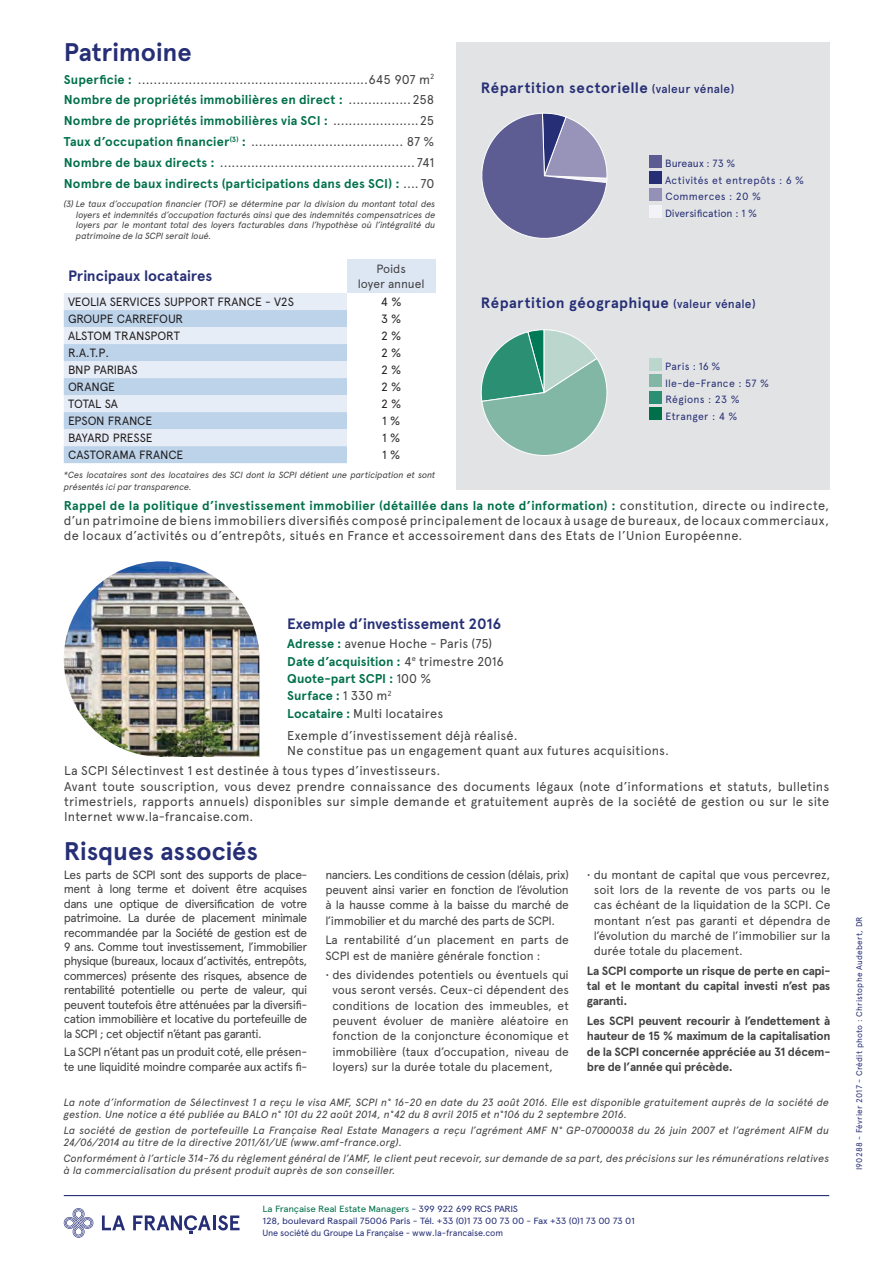
<style>
.page{position:relative;width:893px;height:1263px;background:#fff}
.page>*{position:absolute;margin:0;border:0;box-sizing:border-box;transform-origin:0 0}
.t1{font:700 25.5px "Apercu";letter-spacing:-.005em;color:#262f76}
.t2{font:700 15px "Apercu";letter-spacing:.03em;color:#262f76}
.t3{font:700 15px "Apercu";letter-spacing:.01em;color:#262f76}
.t4{font:12.75px/15.3px "Apercu";letter-spacing:.015em;color:#414142;text-align:justify}
.t5{font:700 12.75px/17.4px "Apercu";letter-spacing:.005em;color:#00704a}
.t6{font:12px/15.3px "Apercu";letter-spacing:-.02em;color:#414142;text-align:justify}
.t7{font:700 12px/15.3px "Apercu";letter-spacing:-.02em;color:#414142;text-align:justify}
.t8{font:12px "Apercu";letter-spacing:-.01em;color:#231f20}
.t9{font:italic 10.5px/12px "Apercu";letter-spacing:.005em;color:#414142}
.t10{font:10.5px/16.5px "Apercu";letter-spacing:.02em;color:#262f76}
.t11{font:italic 9px/10.5px "Apercu";letter-spacing:-.015em;color:#414142;text-align:justify}
.t12{font:9px/12px "Apercu";letter-spacing:-.03em;color:#262f76;scale:1.1 1}
.t13{font:8.25px "Apercu";letter-spacing:.02em;color:#262f76}
.s1{font-weight:700;color:#00704a}
.s2{font-weight:500;font-size:12px}
.s3{font-weight:400;color:#414142}
.s4{color:#00704a}
</style>
<div class="page">
<hr style="left:64px;top:1195px;width:765px;height:1px;background:#262f76">
<img style="left:64px;top:561px;width:195px;height:196px">
<svg style="left:102px;top:1215px;width:23px;height:15px"></svg>
<hr style="left:213px;top:1215px;width:3px;height:15px;background:#262f76">
<svg style="left:218px;top:1215px;width:22px;height:15px"></svg>
<svg style="left:133px;top:1215px;width:78px;height:19px"></svg>
<svg style="left:64px;top:1208px;width:29px;height:30px"></svg>
<div style="left:456px;top:43px;width:373px;height:447px;background:#e2e3e4"></div>
<div style="left:649px;top:155px;width:13px;height:12px;background:#5c5c93"></div>
<div style="left:649px;top:171px;width:13px;height:13px;background:#262f76"></div>
<div style="left:649px;top:188px;width:13px;height:12px;background:#9391b7"></div>
<div style="left:649px;top:205px;width:13px;height:13px;background:#f3f2f7"></div>
<svg style="left:481px;top:113px;width:126px;height:126px"></svg>
<div style="left:649px;top:358px;width:13px;height:12px;background:#bbd6cc"></div>
<div style="left:649px;top:374px;width:13px;height:13px;background:#83b7a5"></div>
<div style="left:649px;top:391px;width:13px;height:12px;background:#2a8f73"></div>
<div style="left:649px;top:407px;width:13px;height:13px;background:#00704a"></div>
<svg style="left:481px;top:329px;width:126px;height:127px"></svg>
<div style="left:347px;top:259px;width:88px;height:34px;background:#dde7f4"></div>
<svg style="left:64px;top:293px;width:283px;height:170px;background:#d2e0f0"></svg>
<h1 class="t1" style="left:64px;top:36px;width:129px">Patrimoine</h1>
<p class="t4" style="left:64px;top:69px;width:372px;line-height:20.9px"><span class="s1">Superficie :</span> ...........................................................645 907 m<sup>2<br></sup><span class="s1">Nombre de propriétés immobilières en direct :</span> ................258<br><span class="s1">Nombre de propriétés immobilières via SCI :</span> ......................25<br><span class="s1">Taux d’occupation financier</span><sup>(3)</sup> <span class="s1">:</span> ....................................... 87 % <span class="s1">Nombre de baux directs :</span> .................................................. 741<br><span class="s1">Nombre de baux indirects (participations dans des SCI) :</span> ....70</p>
<p class="t11" style="left:76px;top:199px;width:361px;text-indent:-12px">(3) Le taux d’occupation financier (TOF) se détermine par la division du montant total des loyers et indemnités d’occupation facturés ainsi que des indemnités compensatrices de loyers par le montant total des loyers facturables dans l’hypothèse où l’intégralité du patrimoine de la SCPI serait loué.</p>
<p class="t3" style="left:68px;top:267px;width:146px">Principaux locataires</p>
<p class="t6" style="left:358px;top:262px;width:68px;line-height:14.4px;text-align:center">Poids<br>loyer annuel</p>
<p class="t8" style="left:68px;top:294px;width:228px">VEOLIA SERVICES SUPPORT FRANCE - V2S</p>
<p class="t8" style="left:381px;top:294px;width:22px">4 %</p>
<p class="t8" style="left:68px;top:311px;width:117px">GROUPE CARREFOUR</p>
<p class="t8" style="left:381px;top:311px;width:22px">3 %</p>
<p class="t8" style="left:68px;top:328px;width:113px">ALSTOM TRANSPORT</p>
<p class="t8" style="left:381px;top:328px;width:22px">2 %</p>
<p class="t8" style="left:68px;top:345px;width:43px">R.A.T.P.</p>
<p class="t8" style="left:381px;top:345px;width:22px">2 %</p>
<p class="t8" style="left:68px;top:362px;width:71px">BNP PARIBAS</p>
<p class="t8" style="left:381px;top:362px;width:22px">2 %</p>
<p class="t8" style="left:68px;top:379px;width:48px">ORANGE</p>
<p class="t8" style="left:381px;top:379px;width:22px">2 %</p>
<p class="t8" style="left:68px;top:396px;width:52px">TOTAL SA</p>
<p class="t8" style="left:381px;top:396px;width:22px">2 %</p>
<p class="t8" style="left:68px;top:413px;width:86px">EPSON FRANCE</p>
<p class="t8" style="left:382px;top:413px;width:19px">1 %</p>
<p class="t8" style="left:68px;top:430px;width:86px">BAYARD PRESSE</p>
<p class="t8" style="left:382px;top:430px;width:19px">1 %</p>
<p class="t8" style="left:68px;top:447px;width:117px">CASTORAMA FRANCE</p>
<p class="t8" style="left:382px;top:447px;width:19px">1 %</p>
<p class="t11" style="left:64px;top:468px;width:373px;line-height:12px">*Ces locataires sont des locataires des SCI dont la SCPI détient une participation et sont présentés ici par transparence.</p>
<p class="t4" style="left:64px;top:497px;width:767px"><span class="s1">Rappel de la politique d’investissement immobilier (détaillée dans la note d’information) :</span> constitution, directe ou indirecte, d’un patrimoine de biens immobiliers diversifiés composé principalement de locaux à usage de bureaux, de locaux commerciaux, de locaux d’activités ou d’entrepôts, situés en France et accessoirement dans des Etats de l’Union Européenne.</p>
<p class="t2" style="left:481px;top:78px;width:255px">Répartition sectorielle <span class="s2">(valeur vénale)</span></p>
<p class="t10" style="left:665px;top:155px;width:140px">Bureaux : 73 %<br>Activités et entrepôts : 6 %<br>Commerces : 20 %<br>Diversification : 1 %</p>
<p class="t2" style="left:481px;top:293px;width:276px">Répartition géographique <span class="s2">(valeur vénale)</span></p>
<p class="t10" style="left:665px;top:358px;width:105px">Paris : 16 %<br>Ile-de-France : 57 %<br>Régions : 23 %<br>Etranger : 4 %</p>
<p class="t3" style="left:287px;top:614px;width:215px">Exemple d’investissement 2016</p>
<p class="t5" style="left:287px;top:635px;width:218px">Adresse : <span class="s3">avenue Hoche - Paris (75)<br></span>Date d’acquisition : <span class="s3">4</span><sup>e</sup> <span class="s3">trimestre 2016<br></span>Quote-part SCPI : <span class="s3">100 %<br></span>Surface : <span class="s3">1 330 m</span><sup>2<br></sup>Locataire : <span class="s3">Multi locataires</span></p>
<p class="t4" style="left:287px;top:727px;width:383px">Exemple d’investissement déjà réalisé.<br>Ne constitue pas un engagement quant aux futures acquisitions.</p>
<p class="t4" style="left:64px;top:763px;width:766px;text-align:left">La SCPI Sélectinvest 1 est destinée à tous types d’investisseurs.<br>Avant toute souscription, vous devez prendre connaissance des documents légaux (note d’informations et statuts, bulletins trimestriels, rapports annuels) disponibles sur simple demande et gratuitement auprès de la société de gestion ou sur le site Internet www.la-francaise.com.</p>
<h1 class="t1" style="left:64px;top:836px;width:196px">Risques associés</h1>
<p class="t6" style="left:64px;top:867px;width:245px;line-height:14.4px">Les parts de SCPI sont des supports de place&shy;ment à long terme et doivent être acquises dans une optique de diversification de votre patrimoine. La durée de placement minimale recommandée par la Société de gestion est de 9 ans. Comme tout investissement, l’immobilier physique (bureaux, locaux d’activités, entrepôts, commerces) présente des risques, absence de rentabilité potentielle ou perte de valeur, qui peuvent toutefois être atténuées par la diversifi&shy;cation immobilière et locative du portefeuille de la SCPI ; cet objectif n’étant pas garanti.</p>
<p class="t6" style="left:64px;top:1045px;width:245px;line-height:14.4px">La SCPI n’étant pas un produit coté, elle présen&shy;te une liquidité moindre comparée aux actifs fi-</p>
<p class="t6" style="left:325px;top:867px;width:245px">nanciers. Les conditions de cession (délais, prix) peuvent ainsi varier en fonction de l’évolution à la hausse comme à la baisse du marché de l’immobilier et du marché des parts de SCPI.</p>
<p class="t6" style="left:325px;top:932px;width:245px">La rentabilité d’un placement en parts de<br>SCPI est de manière générale fonction :</p>
<p class="t6" style="left:332px;top:967px;width:238px;text-indent:-7px">• des dividendes potentiels ou éventuels qui vous seront versés. Ceux-ci dépendent des conditions de location des immeubles, et peuvent évoluer de manière aléatoire en fonction de la conjoncture économique et immobilière (taux d’occupation, niveau de loyers) sur la durée totale du placement,</p>
<p class="t6" style="left:594px;top:867px;width:238px;text-indent:-7px">• du montant de capital que vous percevrez, soit lors de la revente de vos parts ou le cas échéant de la liquidation de la SCPI. Ce montant n’est pas garanti et dépendra de l’évolution du marché de l’immobilier sur la durée totale du placement.</p>
<p class="t7" style="left:587px;top:963px;width:245px">La SCPI comporte un risque de perte en capi&shy;tal et le montant du capital investi n’est pas garanti.</p>
<p class="t7" style="left:587px;top:1013px;width:245px">Les SCPI peuvent recourir à l’endettement à hauteur de 15 % maximum de la capitalisation de la SCPI concernée appréciée au 31 décem&shy;bre de l’année qui précède.</p>
<p class="t9" style="left:64px;top:1096px;width:767px">La note d’information de Sélectinvest 1 a reçu le visa AMF, SCPI n° 16-20 en date du 23 août 2016. Elle est disponible gratuitement auprès de la société de gestion. Une notice a été publiée au BALO n° 101 du 22 août 2014, n°42 du 8 avril 2015 et n°106 du 2 septembre 2016.</p>
<p class="t9" style="left:64px;top:1124px;width:767px">La société de gestion de portefeuille La Française Real Estate Managers a reçu l’agrément AMF N° GP-07000038 du 26 juin 2007 et l’agrément AIFM du<br>24/06/2014 au titre de la directive 2011/61/UE (www.amf-france.org).</p>
<p class="t9" style="left:64px;top:1152px;width:767px">Conformément à l’article 314-76 du règlement général de l’AMF, le client peut recevoir, sur demande de sa part, des précisions sur les rémunérations relatives à la commercialisation du présent produit auprès de son conseiller.</p>
<p class="t12" style="left:263px;top:1203px;width:340px"><span class="s4">La Française Real Estate Managers</span> - 399 922 699 RCS PARIS<br>128, boulevard Raspail 75006 Paris - Tél. +33 (0)1 73 00 73 00 - Fax +33 (0)1 73 00 73 01<br>Une société du Groupe La Française - www.la-francaise.com</p>
<p class="t13" style="left:854px;top:1170px;width:255px;rotate:-90deg">I90288 - Février 2017 - Crédit photo : Christophe Audebert, DR</p>
</div>
